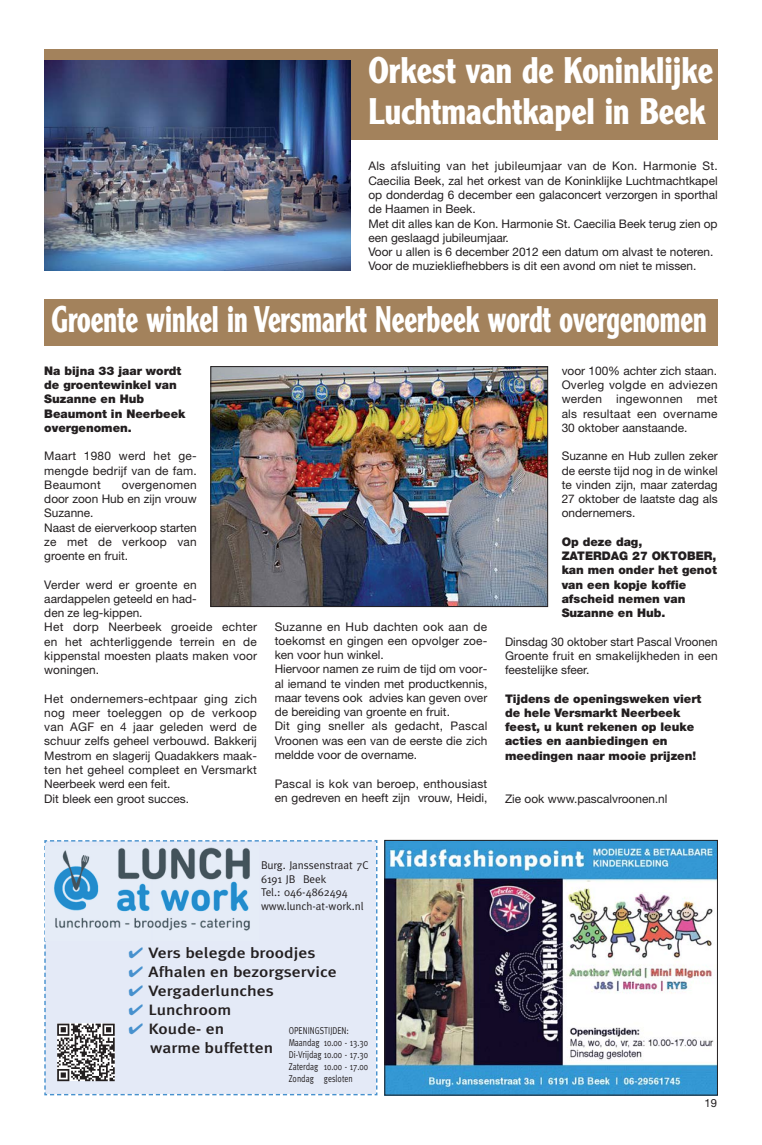
<style>
.page{position:relative;width:762px;height:1145px;background:#fff}
.page>*{position:absolute;margin:0;border:0;box-sizing:border-box;transform-origin:0 0}
.t1{font:700 36.25px "Clearface Gothic LH";color:#fff;scale:.75 1}
.t2{font:700 36.25px/41.2px "Clearface Gothic LH";color:#fff;scale:.9 1}
.t3{font:500 15px/19px "Meta Plus";color:#231f20;scale:1.17 1}
.t4{font:11.88px/14.2px "Helvetica Neue";color:#231f20}
.t5{font:900 11.88px/14.2px "Helvetica Neue";color:#231f20}
.t6{font:11.25px/13.5px "Meta";color:#231f20}
.t7{font:11.25px "Helvetica Neue";color:#231f20}
.t8{font:10px/12px "Meta";color:#231f20;scale:.8 1}
.s1{color:#4791ce}
</style>
<div class="page">
<div style="left:44px;top:299px;width:674px;height:46px;background:#a3825c"></div>
<div style="left:44px;top:50px;width:674px;height:90px;background:#a3825c"></div>
<img style="left:386px;top:842px;width:330px;height:251px">
<div style="left:384px;top:840px;width:334px;height:255px;border:1px solid #231f20"></div>
<svg style="left:44px;top:840px;width:334px;height:256px;background:#d4deec"></svg>
<img style="left:213px;top:368px;width:333px;height:237px">
<div style="left:211px;top:366px;width:337px;height:241px;border:1px solid #231f20"></div>
<img style="left:44px;top:60px;width:307px;height:210px">
<h1 class="t2" style="left:368px;top:52px;width:384px">Orkest van de Koninklijke<br>Luchtmachtkapel in Beek</h1>
<p class="t4" style="left:368px;top:160px;width:351px">Als afsluiting van het jubileumjaar van de Kon. Harmonie St.<br>Caecilia Beek, zal het orkest van de Koninklijke Luchtmachtkapel op donderdag 6 december een galaconcert verzorgen in sporthal de Haamen in Beek.<br>Met dit alles kan de Kon. Harmonie St. Caecilia Beek terug zien op een geslaagd jubileumjaar.<br>Voor u allen is 6 december 2012 een datum om alvast te noteren.<br>Voor de muziekliefhebbers is dit een avond om niet te missen.</p>
<h1 class="t1" style="left:51px;top:306px;width:875px">Groente winkel in Versmarkt Neerbeek wordt overgenomen</h1>
<p class="t5" style="left:44px;top:364px;width:143px">Na bijna 33 jaar wordt de groentewinkel van<br>Suzanne en Hub<br>Beaumont in Neerbeek overgenomen.</p>
<p class="t4" style="left:44px;top:450px;width:154px;text-align:justify">Maart 1980 werd het ge&shy;mengde bedrijf van de fam.<br>Beaumont</p>
<p class="t4" style="left:44px;top:478px;width:154px;text-indent:77px">overgenomen door zoon Hub en zijn vrouw<br>Suzanne.<br>Naast de eierverkoop starten ze met de verkoop van groente en fruit.</p>
<p class="t4" style="left:44px;top:578px;width:214px">Verder werd er groente en aardappelen geteeld en had-<br>den ze leg-kippen.<br>Het dorp Neerbeek groeide echter en het achterliggende terrein en de kippenstal moesten plaats maken voor woningen.</p>
<p class="t4" style="left:44px;top:692px;width:214px">Het ondernemers-echtpaar ging zich nog meer toeleggen op de verkoop van AGF en 4 jaar geleden werd de schuur zelfs geheel verbouwd. Bakkerij Mestrom en slagerij Quadakkers maak&shy;ten het geheel compleet en Versmarkt Neerbeek werd een feit.<br>Dit bleek een groot succes.</p>
<p class="t4" style="left:275px;top:620px;width:214px">Suzanne en Hub dachten ook aan de toekomst en gingen een opvolger zoe&shy;ken voor hun winkel.<br>Hiervoor namen ze ruim de tijd om voor&shy;al iemand te vinden met productkennis, maar tevens ook advies kan geven over de bereiding van groente en fruit.<br>Dit ging sneller als gedacht, Pascal Vroonen was een van de eerste die zich meldde voor de overname.</p>
<p class="t4" style="left:275px;top:777px;width:214px">Pascal is kok van beroep, enthousiast en gedreven en heeft zijn vrouw, Heidi,</p>
<p class="t4" style="left:562px;top:364px;width:157px;text-align:justify">voor 100% achter zich staan.<br>Overleg volgde en adviezen werden ingewonnen met als resultaat een overname 30 oktober aanstaande.</p>
<p class="t4" style="left:562px;top:450px;width:157px;text-align:justify">Suzanne en Hub zullen zeker de eerste tijd nog in de winkel te vinden zijn, maar zaterdag 27 oktober de laatste dag als ondernemers.</p>
<p class="t5" style="left:562px;top:535px;width:157px">Op deze dag,<br>ZATERDAG 27 OKTOBER, kan men onder het genot van een kopje koffie afscheid nemen van<br>Suzanne en Hub.</p>
<p class="t4" style="left:505px;top:635px;width:214px;text-align:justify">Dinsdag 30 oktober start Pascal Vroonen Groente fruit en smakelijkheden in een feestelijke sfeer.</p>
<p class="t5" style="left:505px;top:692px;width:198px">Tijdens de openingsweken viert de hele Versmarkt Neerbeek feest, u kunt rekenen op leuke acties en aanbiedingen en meedingen naar mooie prijzen!</p>
<p class="t4" style="left:505px;top:792px;width:164px">Zie ook www.pascalvroonen.nl</p>
<p class="t6" style="left:261px;top:859px;width:109px">Burg. Janssenstraat 7C<br>6191 JB Beek<br>Tel.: 046-4862494 www.lunch-at-work.nl</p>
<p class="t3" style="left:128px;top:944px;width:161px"><span class="s1">✔</span> Vers belegde broodjes</p>
<p class="t3" style="left:128px;top:963px;width:180px"><span class="s1">✔</span> Afhalen en bezorgservice</p>
<p class="t3" style="left:128px;top:982px;width:126px"><span class="s1">✔</span> Vergaderlunches</p>
<p class="t3" style="left:128px;top:1001px;width:89px"><span class="s1">✔</span> Lunchroom</p>
<p class="t3" style="left:150px;top:1020px;width:107px;text-indent:-22px"><span class="s1">✔</span> Koude- en warme buffetten</p>
<p class="t8" style="left:289px;top:1024px;width:100px">OPENINGSTIJDEN:<br>Maandag 10.00 - 13.30<br>Di-Vrijdag 10.00 - 17.30<br>Zaterdag 10.00 - 17.00<br>Zondag gesloten</p>
<p class="t7" style="left:704px;top:1098px;width:14px">19</p>
</div>
